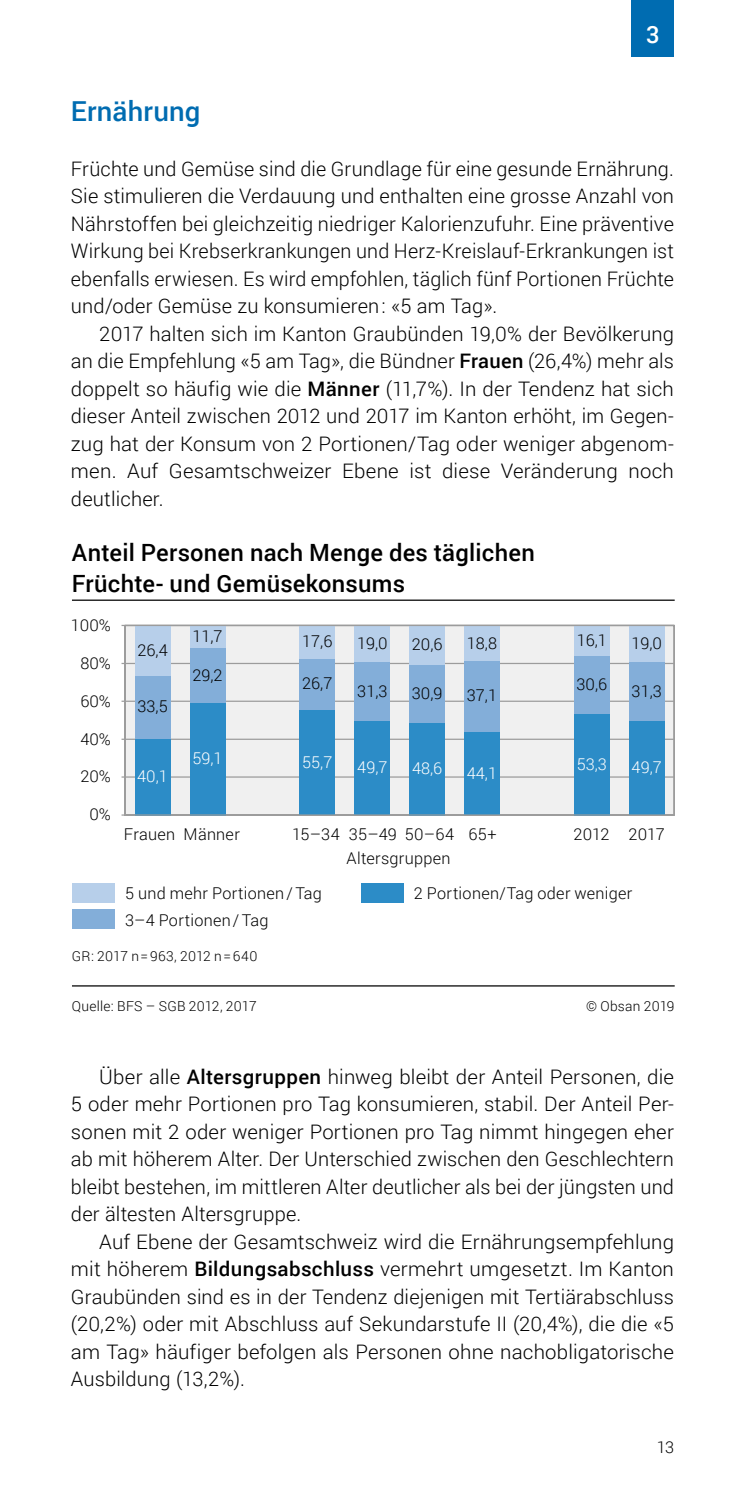
<style>
.page{position:relative;width:745px;height:1489px;background:#fff}
.page>*{position:absolute;margin:0;border:0;box-sizing:border-box;transform-origin:0 0}
.Untertitel_1_farbig{font:500 27.5px "Roboto";letter-spacing:.005em;color:#006cb1}
.t1{font:500 23.75px/31px "Roboto";letter-spacing:.01em;color:#000}
.Kapitelnummer{font:500 23.75px "Roboto";color:#fff}
.Grundtext_Einzug_D{font:300 20px/27.5px "Roboto";letter-spacing:.01em;color:#000;text-align:justify}
.Grundtext_D{font:300 20px/27.5px "Roboto";letter-spacing:.01em;color:#000;text-align:justify}
.t2{font:300 16.25px "Roboto";letter-spacing:.015em;color:#000}
.t3{font:300 16.25px "Roboto";color:#fff}
.t4{font:300 16.25px "Roboto";letter-spacing:-.005em;color:#000}
.t5{font:300 13.75px "Roboto";letter-spacing:.02em;color:#000}
.s1{font-weight:500}
</style>
<div class="page">
<div style="left:631px;top:0;width:42px;height:57px;background:#006cb1"></div>
<svg style="left:121px;top:624px;width:553px;height:192px"></svg>
<hr style="left:125px;top:776px;width:548px;height:1px;background:#9c9c9c">
<hr style="left:125px;top:738px;width:548px;height:1px;background:#9c9c9c">
<hr style="left:125px;top:700px;width:548px;height:1px;background:#9c9c9c">
<hr style="left:125px;top:662px;width:548px;height:2px;background:#9c9c9c">
<hr style="left:124px;top:625px;width:2px;height:190px;background:#9c9c9c">
<div style="left:135px;top:739px;width:35px;height:76px;background:#2c8cc7"></div>
<div style="left:135px;top:675px;width:35px;height:64px;background:#83aed9"></div>
<div style="left:135px;top:625px;width:35px;height:50px;background:#b7cfea"></div>
<div style="left:189px;top:703px;width:36px;height:112px;background:#2c8cc7"></div>
<div style="left:189px;top:647px;width:36px;height:56px;background:#83aed9"></div>
<div style="left:189px;top:625px;width:36px;height:22px;background:#b7cfea"></div>
<div style="left:299px;top:709px;width:36px;height:106px;background:#2c8cc7"></div>
<div style="left:299px;top:659px;width:36px;height:50px;background:#83aed9"></div>
<div style="left:299px;top:625px;width:36px;height:34px;background:#b7cfea"></div>
<div style="left:354px;top:720px;width:36px;height:95px;background:#2c8cc7"></div>
<div style="left:354px;top:661px;width:36px;height:59px;background:#83aed9"></div>
<div style="left:354px;top:625px;width:36px;height:36px;background:#b7cfea"></div>
<div style="left:409px;top:723px;width:35px;height:92px;background:#2c8cc7"></div>
<div style="left:409px;top:664px;width:35px;height:59px;background:#83aed9"></div>
<div style="left:409px;top:625px;width:35px;height:39px;background:#b7cfea"></div>
<div style="left:464px;top:731px;width:35px;height:84px;background:#2c8cc7"></div>
<div style="left:464px;top:661px;width:35px;height:70px;background:#83aed9"></div>
<div style="left:464px;top:625px;width:35px;height:36px;background:#b7cfea"></div>
<div style="left:573px;top:714px;width:36px;height:101px;background:#2c8cc7"></div>
<div style="left:573px;top:656px;width:36px;height:58px;background:#83aed9"></div>
<div style="left:573px;top:625px;width:36px;height:31px;background:#b7cfea"></div>
<div style="left:628px;top:720px;width:36px;height:95px;background:#2c8cc7"></div>
<div style="left:628px;top:661px;width:36px;height:59px;background:#83aed9"></div>
<div style="left:628px;top:625px;width:36px;height:36px;background:#b7cfea"></div>
<hr style="left:72px;top:599px;width:602px;height:1px;background:#000">
<div style="left:360px;top:883px;width:43px;height:19px;background:#2c8cc7"></div>
<div style="left:72px;top:909px;width:42px;height:19px;background:#83aed9"></div>
<div style="left:72px;top:883px;width:42px;height:19px;background:#b7cfea"></div>
<hr style="left:72px;top:985px;width:602px;height:1px;background:#000">
<hr style="left:125px;top:624px;width:548px;height:2px;background:#9c9c9c">
<hr style="left:125px;top:814px;width:548px;height:1px;background:#9c9c9c">
<h2 class="Kapitelnummer" style="left:645px;top:17px;width:15px">3</h2>
<h3 class="Untertitel_1_farbig" style="left:71px;top:91px;width:131px">Ernährung</h3>
<p class="Grundtext_D" style="left:71px;top:154px;width:604px">Früchte und Gemüse sind die Grundlage für eine gesunde Ernährung.<br>Sie stimulieren die Verdauung und enthalten eine grosse Anzahl von Nährstoffen bei gleichzeitig niedriger Kalorienzufuhr. Eine präventive Wirkung bei Krebserkrankungen und Herz-Kreislauf-Erkrankungen ist ebenfalls erwiesen. Es wird empfohlen, täglich fünf Portionen Früchte und/oder Gemüse zu konsumieren: «5 am Tag».</p>
<p class="Grundtext_Einzug_D" style="left:71px;top:319px;width:604px;text-indent:28px">2017 halten sich im Kanton Graubünden 19,0% der Bevölkerung an die Empfehlung «5 am Tag», die Bündner <span class="s1">Frauen</span> (26,4%) mehr als doppelt so häufig wie die <span class="s1">Männer</span> (11,7%). In der Tendenz hat sich dieser Anteil zwischen 2012 und 2017 im Kanton erhöht, im Gegen&shy;zug hat der Konsum von 2 Portionen/Tag oder weniger abgenom&shy;men. Auf Gesamtschweizer Ebene ist diese Veränderung noch deutlicher.</p>
<p class="t1" style="left:72px;top:536px;width:464px">Anteil Personen nach Menge des täglichen<br>Früchte- und Gemüsekonsums</p>
<p class="t2" style="left:71px;top:614px;width:41px">100%</p>
<p class="t2" style="left:80px;top:651px;width:32px">80%</p>
<p class="t2" style="left:80px;top:689px;width:32px">60%</p>
<p class="t2" style="left:80px;top:727px;width:32px">40%</p>
<p class="t2" style="left:80px;top:765px;width:32px">20%</p>
<p class="t2" style="left:89px;top:803px;width:23px">0%</p>
<p class="t2" style="left:137px;top:639px;width:32px">26,4</p>
<p class="t2" style="left:137px;top:695px;width:32px">33,5</p>
<p class="t3" style="left:137px;top:765px;width:32px">40,1</p>
<p class="t2" style="left:192px;top:625px;width:32px">11,7</p>
<p class="t2" style="left:192px;top:663px;width:32px">29,2</p>
<p class="t3" style="left:192px;top:747px;width:32px">59,1</p>
<p class="t2" style="left:302px;top:630px;width:32px">17,6</p>
<p class="t2" style="left:302px;top:672px;width:32px">26,7</p>
<p class="t3" style="left:302px;top:750px;width:32px">55,7</p>
<p class="t2" style="left:357px;top:632px;width:32px">19,0</p>
<p class="t2" style="left:411px;top:633px;width:32px">20,6</p>
<p class="t2" style="left:466px;top:631px;width:32px">18,8</p>
<p class="t2" style="left:357px;top:679px;width:32px">31,3</p>
<p class="t2" style="left:411px;top:682px;width:32px">30,9</p>
<p class="t2" style="left:466px;top:684px;width:32px">37,1</p>
<p class="t3" style="left:357px;top:756px;width:32px">49,7</p>
<p class="t3" style="left:412px;top:757px;width:32px">48,6</p>
<p class="t3" style="left:466px;top:761px;width:32px">44,1</p>
<p class="t2" style="left:576px;top:629px;width:32px">16,1</p>
<p class="t2" style="left:576px;top:673px;width:32px">30,6</p>
<p class="t3" style="left:576px;top:752px;width:32px">53,3</p>
<p class="t2" style="left:631px;top:632px;width:32px">19,0</p>
<p class="t2" style="left:631px;top:679px;width:32px">31,3</p>
<p class="t3" style="left:631px;top:756px;width:32px">49,7</p>
<p class="t2" style="left:124px;top:822px;width:117px">Frauen Männer</p>
<p class="t2" style="left:292px;top:822px;width:206px">15–34 35–49 50–64 65+</p>
<p class="t4" style="left:573px;top:822px;width:93px">2012 2017</p>
<p class="t2" style="left:125px;top:882px;width:198px">5 und mehr Portionen/ Tag</p>
<p class="t2" style="left:125px;top:908px;width:145px">3–4 Portionen/ Tag</p>
<p class="t5" style="left:72px;top:946px;width:187px">GR: 2017 n=963, 2012 n=640</p>
<p class="t2" style="left:346px;top:846px;width:105px">Altersgruppen</p>
<p class="t2" style="left:413px;top:882px;width:220px">2 Portionen/Tag oder weniger</p>
<p class="t5" style="left:72px;top:996px;width:186px">Quelle: BFS – SGB 2012, 2017</p>
<p class="t5" style="left:585px;top:996px;width:90px">© Obsan 2019</p>
<p class="Grundtext_Einzug_D" style="left:71px;top:1061px;width:604px;text-indent:28px">Über alle <span class="s1">Altersgruppen</span> hinweg bleibt der Anteil Personen, die 5 oder mehr Portionen pro Tag konsumieren, stabil. Der Anteil Per&shy;sonen mit 2 oder weniger Portionen pro Tag nimmt hingegen eher ab mit höherem Alter. Der Unterschied zwischen den Geschlechtern bleibt bestehen, im mittleren Alter deutlicher als bei der jüngsten und der ältesten Altersgruppe.</p>
<p class="Grundtext_Einzug_D" style="left:71px;top:1226px;width:604px;text-indent:28px">Auf Ebene der Gesamtschweiz wird die Ernährungsempfehlung mit höherem <span class="s1">Bildungsabschluss</span> vermehrt umgesetzt. Im Kanton Graubünden sind es in der Tendenz diejenigen mit Tertiärabschluss (20,2%) oder mit Abschluss auf Sekundarstufe II (20,4%), die die «5 am Tag» häufiger befolgen als Personen ohne nachobligatorische Ausbildung (13,2%).</p>
<p class="t2" style="left:656px;top:1435px;width:19px">13</p>
</div>
